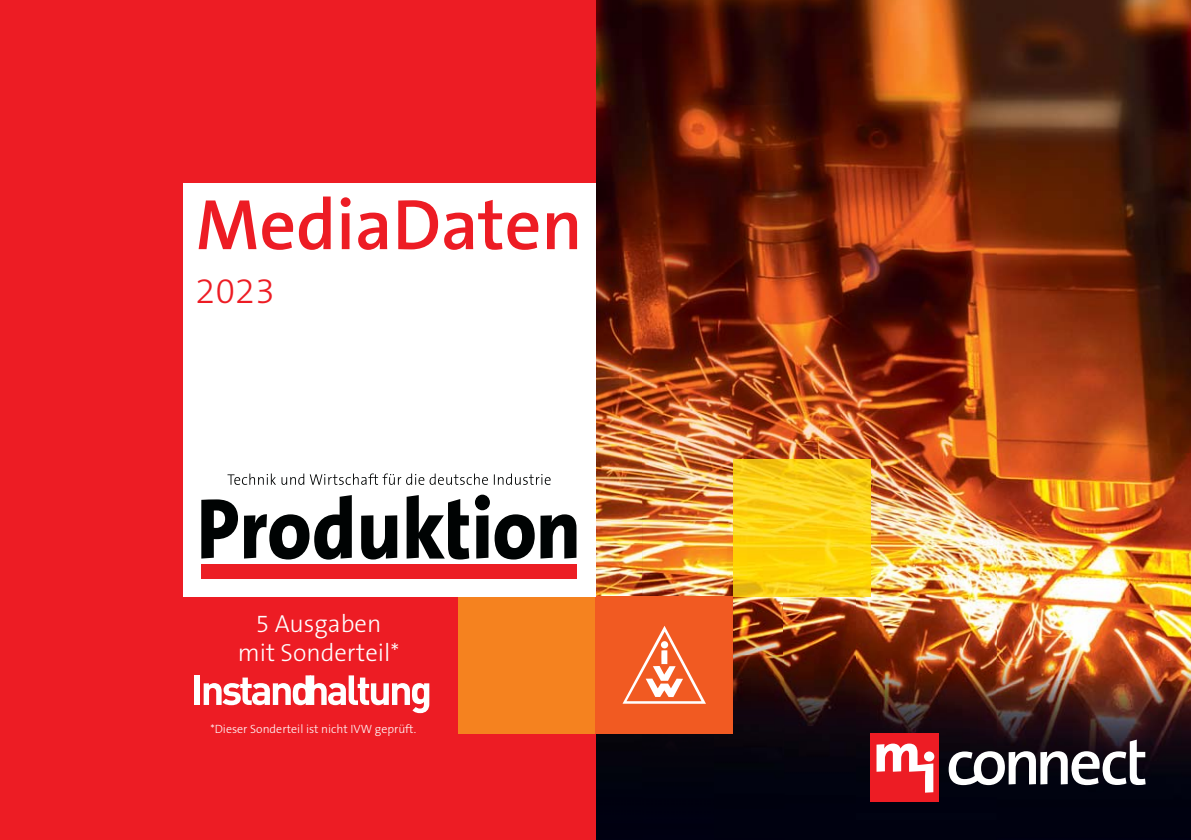
<style>
.page{position:relative;width:1191px;height:840px;background:#fff}
.page>*{position:absolute;margin:0;border:0;box-sizing:border-box;transform-origin:0 0}
.t1{font:600 72px "The Sans Os F";color:#ed1c24}
.t2{font:300 36px "The Sans Os F";color:#ed1c24}
.t3{font:300 24.8px/29.4px "The Sans Os F";color:#fff;text-align:center}
.t4{font:300 12px "The Sans Os F";color:#fff}
</style>
<div class="page">
<img style="left:595px;top:0;width:401px;height:520px">
<img style="left:996px;top:0;width:195px;height:839px">
<img style="left:595px;top:520px;width:47px;height:319px">
<img style="left:642px;top:520px;width:141px;height:135px">
<img style="left:855px;top:520px;width:141px;height:319px">
<img style="left:783px;top:596px;width:72px;height:243px">
<img style="left:713px;top:655px;width:71px;height:184px">
<div style="left:642px;top:733px;width:71px;height:106px;background:#00020f"></div>
<div style="left:0;top:0;width:595px;height:839px;background:#ed1c24"></div>
<div style="left:458px;top:596px;width:137px;height:137px;background:#f5821f"></div>
<div style="left:595px;top:596px;width:138px;height:137px;background:#f15a22"></div>
<img style="left:733px;top:459px;width:137px;height:137px">
<svg style="left:948px;top:739px;width:197px;height:45px"></svg>
<div style="left:870px;top:733px;width:69px;height:68px;background:#ed1c24"></div>
<svg style="left:876px;top:743px;width:58px;height:49px"></svg>
<svg style="left:623px;top:626px;width:83px;height:77px"></svg>
<svg style="left:661px;top:640px;width:7px;height:8px"></svg>
<div style="left:183px;top:183px;width:412px;height:413px;background:#fff"></div>
<div style="left:194px;top:675px;width:6px;height:29px;background:#fff"></div>
<svg style="left:204px;top:675px;width:225px;height:37px"></svg>
<div style="left:201px;top:564px;width:376px;height:14px;background:#ec1e24"></div>
<svg style="left:201px;top:495px;width:287px;height:64px"></svg>
<svg style="left:494px;top:514px;width:82px;height:45px"></svg>
<div style="left:475px;top:494px;width:15px;height:16px;background:#000303;border-radius:50%"></div>
<svg style="left:227px;top:473px;width:323px;height:11px"></svg>
<h1 class="t1" style="left:196px;top:189px;width:388px">MediaDaten</h1>
<h2 class="t2" style="left:196px;top:273px;width:81px">2023</h2>
<h3 class="t3" style="left:238px;top:609px;width:163px">5 Ausgaben mit Sonderteil*</h3>
<p class="t4" style="left:210px;top:722px;width:207px">*Dieser Sonderteil ist nicht IVW geprüft.</p>
</div>
